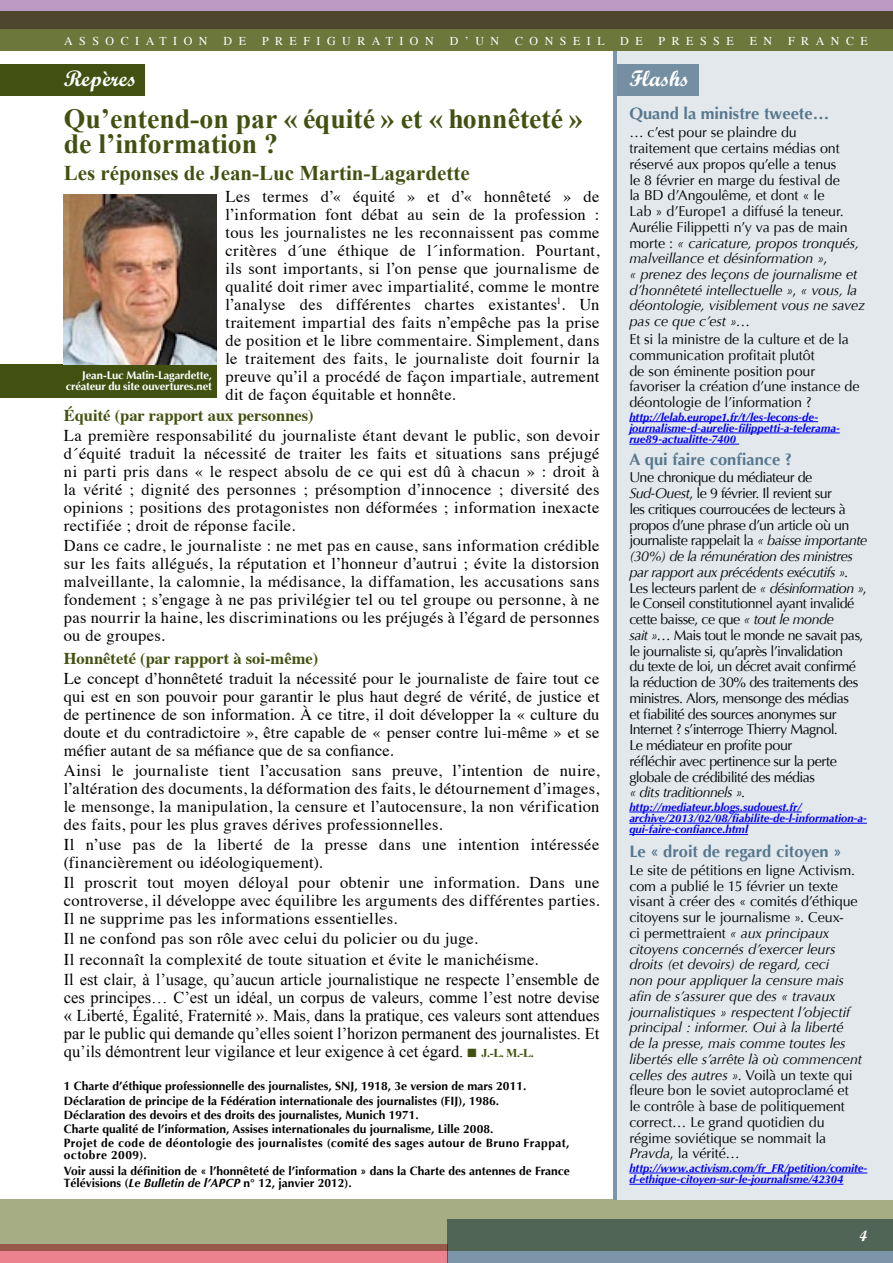
<style>
.page{position:relative;width:893px;height:1263px;background:#fff}
.page>*{position:absolute;margin:0;border:0;box-sizing:border-box;transform-origin:0 0}
.t1{font:700 27.75px/25.5px "Times New Roman";color:#425111}
.t2{font:700 22.5px "Script";color:#fff}
.t3{font:700 21px "Times New Roman";color:#425111}
.t4{font:16.5px/18px "Times";letter-spacing:.02em;color:#000;text-align:justify}
.t5{font:16.5px/18px "Times New Roman";color:#000;text-align:justify}
.t6{font:700 16.5px "Optima";color:#56778e}
.t7{font:700 16.5px "Times";color:#425111}
.t8{font:700 15px "Script";color:#fff}
.t9{font:14.25px/15.8px "Optima";letter-spacing:-.03em;color:#000}
.t10{font:italic 14.25px/15.8px "Optima";letter-spacing:-.005em;color:#000}
.t11{font:14.25px/15.8px "Optima";letter-spacing:-.005em;color:#000}
.t12{font:700 12px/14.1px "Optima";color:#000}
.t13{font:12px "Times";letter-spacing:.54em;color:#fff}
.t14{font:italic 700 11.25px/11.2px "Optima";color:#00f}
.t15{font:700 11.25px/11.2px "Optima";letter-spacing:-.01em;color:#fff;text-align:right}
.s1{color:#425111}
.s2{font-weight:700;font-size:12px;color:#425111}
.s3{font-style:italic}
.s4{font-style:normal}
</style>
<div class="page">
<div style="left:0;top:64px;width:145px;height:32px;background:#425111"></div>
<div style="left:0;top:0;width:893px;height:29px;background:#bb9ac4"></div>
<svg style="left:0;top:12px;width:893px;height:39px;background:#5f6234"></svg>
<div style="left:448px;top:1220px;width:445px;height:43px;background:#7d95a8"></div>
<div style="left:0;top:1244px;width:448px;height:19px;background:#ed828f"></div>
<svg style="left:0;top:1199px;width:893px;height:51px;background:#8b9273"></svg>
<div style="left:0;top:364px;width:217px;height:34px;background:#425111"></div>
<div style="left:617px;top:51px;width:276px;height:1148px;background:#e3e8ec"></div>
<div style="left:617px;top:64px;width:81px;height:32px;background:#758fa2"></div>
<hr style="left:613px;top:51px;width:4px;height:1148px;background:#7d95a8">
<img style="left:64px;top:195px;width:153px;height:170px">
<hr style="left:629px;top:421px;width:189px;height:1px;background:#00f">
<hr style="left:629px;top:433px;width:211px;height:1px;background:#00f">
<hr style="left:629px;top:444px;width:110px;height:1px;background:#00f">
<hr style="left:629px;top:812px;width:173px;height:1px;background:#00f">
<hr style="left:629px;top:823px;width:238px;height:1px;background:#00f">
<hr style="left:629px;top:834px;width:119px;height:1px;background:#00f">
<hr style="left:629px;top:1173px;width:238px;height:1px;background:#00f">
<hr style="left:629px;top:1184px;width:214px;height:1px;background:#00f">
<p class="t13" style="left:64px;top:30px;width:145px">ASSOCIATION</p>
<p class="t13" style="left:224px;top:30px;width:24px">D E</p>
<p class="t13" style="left:262px;top:30px;width:173px">PREFIGURATION</p>
<p class="t13" style="left:450px;top:30px;width:51px">D’UN</p>
<p class="t13" style="left:515px;top:30px;width:91px">CONSEIL</p>
<p class="t13" style="left:620px;top:30px;width:24px">D E</p>
<p class="t13" style="left:659px;top:30px;width:77px">PRESSE</p>
<p class="t13" style="left:750px;top:30px;width:24px">E N</p>
<p class="t13" style="left:788px;top:30px;width:81px">FRANCE</p>
<h2 class="t2" style="left:64px;top:65px;width:74px">Repères</h2>
<h1 class="t1" style="left:64px;top:105px;width:520px">Qu’entend-on par « équité » et « honnêteté » de l’information ?</h1>
<p class="t3" style="left:64px;top:159px;width:407px">Les réponses de Jean-Luc Martin-Lagardette</p>
<p class="t4" style="left:225px;top:186px;width:376px">Les termes d’« équité » et d’« honnêteté » de l’information font débat au sein de la profession : tous les journalistes ne les reconnaissent pas comme critères d´une éthique de l´information. Pourtant, ils sont importants, si l’on pense que journalisme de qualité doit rimer avec impartialité, comme le montre l’analyse des différentes chartes existantes<sup>1</sup>. Un traitement impartial des faits n’empêche pas la prise de position et le libre commentaire. Simplement, dans le traitement des faits, le journaliste doit fournir la preuve qu’il a procédé de façon impartiale, autrement dit de façon équitable et honnête.</p>
<p class="t7" style="left:64px;top:400px;width:251px">Équité (par rapport aux personnes)</p>
<p class="t4" style="left:64px;top:425px;width:537px">La première responsabilité du journaliste étant devant le public, son devoir d´équité traduit la nécessité de traiter les faits et situations sans préjugé ni parti pris dans « le respect absolu de ce qui est dû à chacun » : droit à la vérité ; dignité des personnes ; présomption d’innocence ; diversité des opinions ; positions des protagonistes non déformées ; information inexacte rectifiée ; droit de réponse facile.</p>
<p class="t4" style="left:64px;top:535px;width:537px">Dans ce cadre, le journaliste : ne met pas en cause, sans information crédible sur les faits allégués, la réputation et l’honneur d’autrui ; évite la distorsion malveillante, la calomnie, la médisance, la diffamation, les accusations sans fondement ; s’engage à ne pas privilégier tel ou tel groupe ou personne, à ne pas nourrir la haine, les discriminations ou les préjugés à l’égard de personnes ou de groupes.</p>
<p class="t7" style="left:64px;top:642px;width:256px">Honnêteté (par rapport à soi-même)</p>
<p class="t4" style="left:64px;top:668px;width:537px">Le concept d’honnêteté traduit la nécessité pour le journaliste de faire tout ce qui est en son pouvoir pour garantir le plus haut degré de vérité, de justice et de pertinence de son information. À ce titre, il doit développer la « culture du doute et du contradictoire », être capable de « penser contre lui-même » et se méfier autant de sa méfiance que de sa confiance.</p>
<p class="t4" style="left:64px;top:760px;width:537px">Ainsi le journaliste tient l’accusation sans preuve, l’intention de nuire, l’altération des documents, la déformation des faits, le détournement d’images, le mensonge, la manipulation, la censure et l’autocensure, la non vérification des faits, pour les plus graves dérives professionnelles.</p>
<p class="t4" style="left:64px;top:834px;width:537px">Il n’use pas de la liberté de la presse dans une intention intéressée (financièrement ou idéologiquement).</p>
<p class="t4" style="left:64px;top:872px;width:537px">Il proscrit tout moyen déloyal pour obtenir une information. Dans une controverse, il développe avec équilibre les arguments des différentes parties.<br>Il ne supprime pas les informations essentielles.</p>
<p class="t4" style="left:64px;top:927px;width:476px;line-height:20.1px">Il ne confond pas son rôle avec celui du policier ou du juge.<br>Il reconnaît la complexité de toute situation et évite le manichéisme.</p>
<p class="t5" style="left:64px;top:970px;width:537px">Il est clair, à l’usage, qu’aucun article journalistique ne respecte l’ensemble de ces principes… C’est un idéal, un corpus de valeurs, comme l’est notre devise « Liberté, Égalité, Fraternité ». Mais, dans la pratique, ces valeurs sont attendues par le public qui demande qu’elles soient l’horizon permanent des journalistes. Et qu’ils démontrent leur vigilance et leur exigence à cet égard. <span class="s1">■</span> <span class="s2">J.-L. M.-L.</span></p>
<p class="t12" style="left:64px;top:1079px;width:507px">1 Charte d’éthique professionnelle des journalistes, SNJ, 1918, 3e version de mars 2011.<br>Déclaration de principe de la Fédération internationale des journalistes (FIJ), 1986.<br>Déclaration des devoirs et des droits des journalistes, Munich 1971.<br>Charte qualité de l’information, Assises internationales du journalisme, Lille 2008.<br>Projet de code de déontologie des journalistes (comité des sages autour de Bruno Frappat,</p>
<p class="t12" style="left:64px;top:1147px;width:508px;line-height:16.2px">octobre 2009).<br>Voir aussi la définition de « l’honnêteté de l’information » dans la Charte des antennes de France</p>
<p class="t12" style="left:64px;top:1176px;width:289px">Télévisions (<span class="s3">Le Bulletin de l’APCP</span> n° 12, janvier 2012).</p>
<p class="t15" style="left:66px;top:370px;width:148px">Jean-Luc Matin-Lagardette, créateur du site ouvertures.net</p>
<h2 class="t2" style="left:629px;top:64px;width:61px">Flashs</h2>
<p class="t6" style="left:629px;top:104px;width:201px">Quand la ministre tweete…</p>
<p class="t11" style="left:629px;top:125px;width:237px">… c’est pour se plaindre du<br>traitement que certains médias ont réservé aux propos qu’elle a tenus<br>le 8 février en marge du festival de<br>la BD d’Angoulême, et dont « le<br>Lab » d’Europe1 a diffusé la teneur.<br>Aurélie Filippetti n’y va pas de main morte : <span class="s3">« caricature, propos tronqués, malveillance et désinformation »</span>,<br><span class="s3">« prenez des leçons de journalisme et d’honnêteté intellectuelle »</span>, <span class="s3">« vous, la déontologie, visiblement vous ne savez pas ce que c’est »</span>…</p>
<p class="t11" style="left:629px;top:332px;width:232px">Et si la ministre de la culture et de la communication profitait plutôt<br>de son éminente position pour favoriser la création d’une instance de déontologie de l’information ?</p>
<p class="t14" style="left:629px;top:411px;width:212px">http://lelab.europe1.fr/t/les-lecons-de&shy;journalisme-d-aurelie-filippetti-a-telerama&shy;rue89-actualitte-7400</p>
<p class="t6" style="left:629px;top:449px;width:164px">A qui faire confiance ?</p>
<p class="t9" style="left:629px;top:470px;width:240px">Une chronique du médiateur de <span class="s3">Sud-Ouest</span>, le 9 février. Il revient sur<br>les critiques courroucées de lecteurs à propos d’une phrase d’un article où un journaliste rappelait la <span class="s3">« baisse importante (30%) de la rémunération des ministres par rapport aux précédents exécutifs »</span>.<br>Les lecteurs parlent de <span class="s3">« désinformation »</span>, le Conseil constitutionnel ayant invalidé cette baisse, ce que <span class="s3">« tout le monde<br>sait »</span>… Mais tout le monde ne savait pas, le journaliste si, qu’après l’invalidation<br>du texte de loi, un décret avait confirmé la réduction de 30% des traitements des ministres. Alors, mensonge des médias<br>et fiabilité des sources anonymes sur Internet ? s’interroge Thierry Magnol.<br>Le médiateur en profite pour<br>réfléchir avec pertinence sur la perte globale de crédibilité des médias<br><span class="s3">« dits traditionnels »</span>.</p>
<p class="t14" style="left:629px;top:801px;width:239px">http://mediateur.blogs.sudouest.fr/ archive/2013/02/08/fiabilite-de-l-information-a&shy;qui-faire-confiance.html</p>
<p class="t6" style="left:629px;top:842px;width:214px">Le « droit de regard citoyen »</p>
<p class="t10" style="left:629px;top:862px;width:234px"><span class="s4">Le site de pétitions en ligne Activism. com a publié le 15 février un texte visant à créer des « comités d’éthique citoyens sur le journalisme ». Ceux-<br>ci permettraient</span> « aux principaux citoyens concernés d’exercer leurs droits (et devoirs) de regard, ceci<br>non pour appliquer la censure mais afin de s’assurer que des « travaux journalistiques » respectent l’objectif principal : informer. Oui à la liberté de la presse, mais comme toutes les libertés elle s’arrête là où commencent celles des autres »<span class="s4">. Voilà un texte qui fleure bon le soviet autoproclamé et le contrôle à base de politiquement correct… Le grand quotidien du régime soviétique se nommait la </span>Pravda<span class="s4">, la vérité…</span></p>
<p class="t14" style="left:629px;top:1162px;width:239px">http://www.activism.com/fr_FR/petition/comite&shy;d-ethique-citoyen-sur-le-journalisme/42304</p>
<p class="t8" style="left:859px;top:1227px;width:9px">4</p>
</div>
